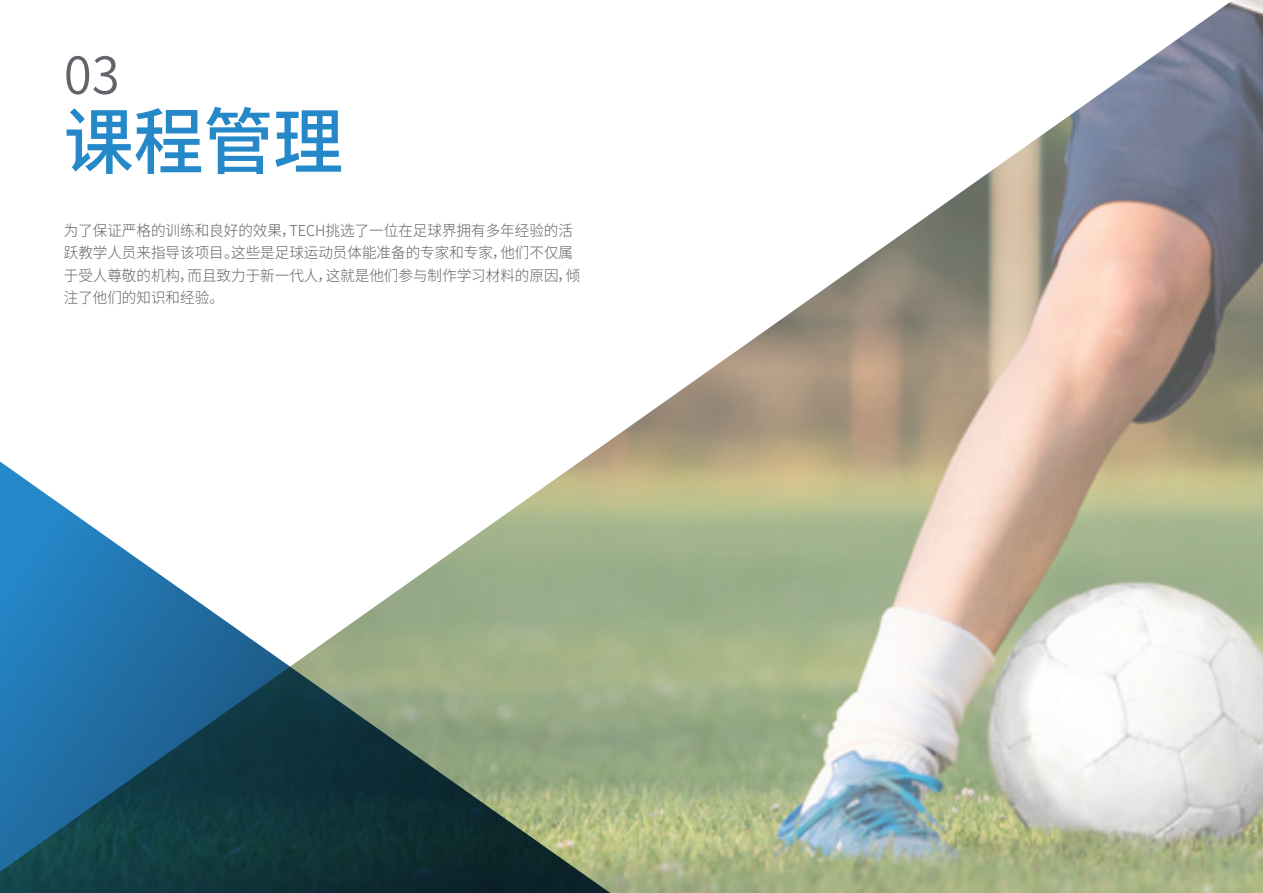
<style>
.page{position:relative;width:1263px;height:893px;background:#fff}
.page>*{position:absolute;margin:0;border:0;box-sizing:border-box;transform-origin:0 0}
.t1{font:500 72px "Source Han Sans CN";color:#2488c9}
.t2{font:52.5px "Source Han Sans CN";color:#61646a}
.t3{font:300 15px/22.5px "Source Han Sans CN";color:#61646a}
</style>
<div class="page">
<img style="left:602px;top:0;width:661px;height:893px">
<svg style="left:0;top:446px;width:640px;height:447px"></svg>
<h2 class="t2" style="left:64px;top:45px;width:57px">03</h2>
<h1 class="t1" style="left:64px;top:101px;width:281px">课程管理</h1>
<p class="t3" style="left:64px;top:219px;width:518px">为了保证严格的训练和良好的效果，TECH挑选了一位在足球界拥有多年经验的活跃教学人员来指导该项目。这些是足球运动员体能准备的专家和专家，他们不仅属于受人尊敬的机构，而且致力于新一代人，这就是他们参与制作学习材料的原因，倾注了他们的知识和经验。</p>
</div>
